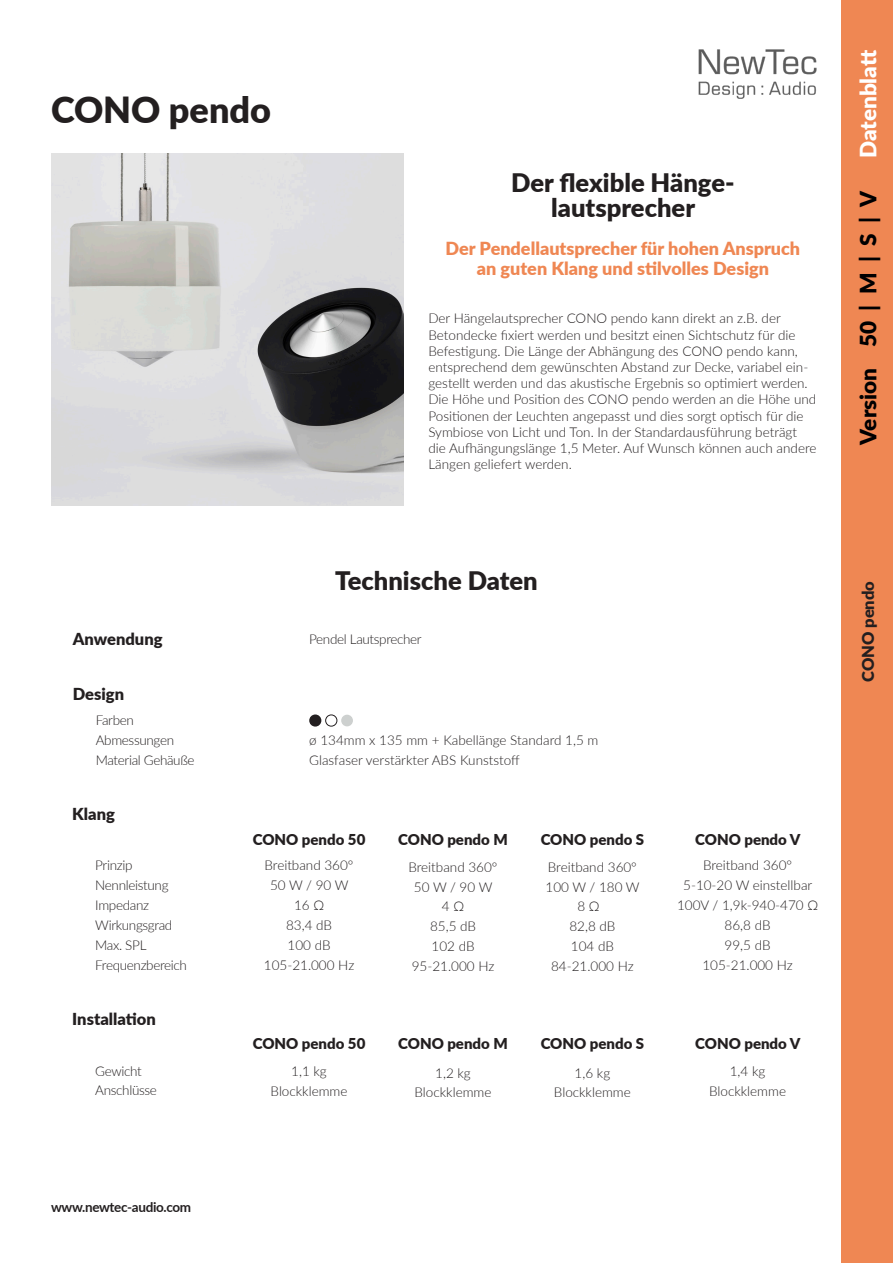
<style>
.page{position:relative;width:893px;height:1263px;background:#fff}
.page>*{position:absolute;margin:0;border:0;box-sizing:border-box;transform-origin:0 0}
.t1{font:900 36px "Lato";color:#231f20}
.t2{font:900 25.5px/25.5px "Lato";color:#231f20;text-align:center}
.t3{font:900 22.5px "Lato";color:#000001}
.t4{font:900 22.5px "Lato";letter-spacing:-.005em;color:#fff}
.t5{font:900 18px/19.5px "Lato";color:#ef8753;text-align:center}
.t6{font:900 16.5px "Lato";color:#231f20}
.t7{font:900 15px "Lato";color:#231f20}
.t8{font:300 13.5px/16.2px "Lato";color:#231f20;text-align:center}
.t9{font:300 13.5px/20px "Lato";letter-spacing:-.025em;color:#231f20}
.t10{font:700 13.5px "Lato";letter-spacing:-.025em;color:#231f20}
</style>
<div class="page">
<div style="left:842px;top:0;width:51px;height:1263px;background:#ef8753"></div>
<img style="left:699px;top:50px;width:118px;height:49px">
<img style="left:51px;top:153px;width:353px;height:353px">
<div style="left:310px;top:715px;width:11px;height:11px;background:#231f20;border-radius:50%"></div>
<div style="left:309px;top:714px;width:12px;height:12px;border:2px solid #231f20;border-radius:50%"></div>
<div style="left:325px;top:715px;width:12px;height:11px;border:1px solid #231f20;border-radius:50%"></div>
<div style="left:341px;top:715px;width:12px;height:11px;background:#cdd0cf;border-radius:50%"></div>
<h1 class="t1" style="left:51px;top:82px;width:222px">CONO pendo</h1>
<h2 class="t2" style="left:511px;top:169px;width:225px">Der flexible Hänge&shy;lautsprecher</h2>
<h3 class="t5" style="left:446px;top:238px;width:356px">Der Pendellautsprecher für hohen Anspruch an guten Klang und stilvolles Design</h3>
<p class="t8" style="left:428px;top:310px;width:390px;text-align:left">Der Hängelautsprecher CONO pendo kann direkt an z.B. der Betondecke fixiert werden und besitzt einen Sichtschutz für die Befestigung. Die Länge der Abhängung des CONO pendo kann, entsprechend dem gewünschten Abstand zur Decke, variabel ein&shy;gestellt werden und das akustische Ergebnis so optimiert werden.<br>Die Höhe und Position des CONO pendo werden an die Höhe und Positionen der Leuchten angepasst und dies sorgt optisch für die Symbiose von Licht und Ton. In der Standardausführung beträgt die Aufhängungslänge 1,5 Meter. Auf Wunsch können auch andere Längen geliefert werden.</p>
<h2 class="t2" style="left:335px;top:567px;width:204px">Technische Daten</h2>
<p class="t6" style="left:73px;top:626px;width:91px">Anwendung</p>
<p class="t9" style="left:309px;top:628px;width:114px">Pendel Lautsprecher</p>
<p class="t6" style="left:73px;top:681px;width:53px">Design</p>
<p class="t9" style="left:96px;top:730px;width:80px">Abmessungen</p>
<p class="t8" style="left:309px;top:732px;width:291px">ø 134mm x 135 mm + Kabellänge Standard 1,5 m</p>
<p class="t9" style="left:96px;top:750px;width:100px">Material Gehäuße</p>
<p class="t8" style="left:309px;top:752px;width:212px">Glasfaser verstärkter ABS Kunststoff</p>
<p class="t8" style="left:96px;top:712px;width:40px">Farben</p>
<p class="t6" style="left:72px;top:802px;width:44px">Klang</p>
<p class="t7" style="left:253px;top:828px;width:114px">CONO pendo 50</p>
<p class="t7" style="left:398px;top:828px;width:111px">CONO pendo M</p>
<p class="t7" style="left:541px;top:828px;width:105px">CONO pendo S</p>
<p class="t7" style="left:695px;top:828px;width:107px">CONO pendo V</p>
<p class="t9" style="left:95px;top:855px;width:39px">Prinzip</p>
<p class="t8" style="left:265px;top:857px;width:90px">Breitband 360°</p>
<p class="t8" style="left:408px;top:858px;width:90px">Breitband 360°</p>
<p class="t8" style="left:548px;top:858px;width:90px">Breitband 360°</p>
<p class="t8" style="left:703px;top:857px;width:90px">Breitband 360°</p>
<p class="t9" style="left:95px;top:875px;width:75px">Nennleistung<br>Impedanz</p>
<p class="t8" style="left:270px;top:875px;width:80px;line-height:20px">50 W / 90 W<br>16 Ω</p>
<p class="t8" style="left:414px;top:876px;width:80px;line-height:20px">50 W / 90 W<br>4 Ω</p>
<p class="t8" style="left:577px;top:876px;width:64px;line-height:20px;text-align:left;text-indent:-32px">100 W / 180 W<br>8 Ω</p>
<p class="t8" style="left:677px;top:875px;width:143px;line-height:20px">5-10-20 W einstellbar<br>100V / 1,9k-940-470 Ω</p>
<p class="t9" style="left:95px;top:915px;width:79px">Wirkungsgrad</p>
<p class="t8" style="left:286px;top:917px;width:47px">83,4 dB</p>
<p class="t8" style="left:430px;top:918px;width:47px">85,5 dB</p>
<p class="t8" style="left:569px;top:918px;width:47px">82,8 dB</p>
<p class="t8" style="left:725px;top:917px;width:47px">86,8 dB</p>
<p class="t9" style="left:95px;top:935px;width:93px">Max. SPL<br>Frequenzbereich</p>
<p class="t8" style="left:264px;top:935px;width:92px;line-height:20px">100 dB<br>105-21.000 Hz</p>
<p class="t8" style="left:412px;top:936px;width:84px;line-height:20px">102 dB<br>95-21.000 Hz</p>
<p class="t8" style="left:551px;top:936px;width:84px;line-height:20px">104 dB<br>84-21.000 Hz</p>
<p class="t8" style="left:702px;top:935px;width:92px;line-height:20px">99,5 dB<br>105-21.000 Hz</p>
<p class="t6" style="left:72px;top:1006px;width:85px">Installation</p>
<p class="t7" style="left:253px;top:1033px;width:114px">CONO pendo 50</p>
<p class="t7" style="left:398px;top:1033px;width:111px">CONO pendo M</p>
<p class="t7" style="left:541px;top:1033px;width:105px">CONO pendo S</p>
<p class="t7" style="left:695px;top:1033px;width:107px">CONO pendo V</p>
<p class="t9" style="left:95px;top:1061px;width:48px">Gewicht</p>
<p class="t8" style="left:291px;top:1063px;width:37px">1,1 kg</p>
<p class="t8" style="left:435px;top:1064px;width:37px">1,2 kg</p>
<p class="t8" style="left:575px;top:1064px;width:37px">1,6 kg</p>
<p class="t8" style="left:730px;top:1063px;width:37px">1,4 kg</p>
<p class="t9" style="left:95px;top:1079px;width:63px">Anschlüsse</p>
<p class="t8" style="left:271px;top:1083px;width:78px">Blockklemme</p>
<p class="t8" style="left:415px;top:1084px;width:78px">Blockklemme</p>
<p class="t8" style="left:554px;top:1084px;width:78px">Blockklemme</p>
<p class="t8" style="left:709px;top:1083px;width:78px">Blockklemme</p>
<h3 class="t4" style="left:851px;top:158px;width:110px;rotate:-90deg">Datenblatt</h3>
<h3 class="t3" style="left:851px;top:445px;width:255px;rotate:-90deg">Version 50 | M | S | V</h3>
<p class="t6" style="left:856px;top:682px;width:102px;rotate:-90deg">CONO pendo</p>
<p class="t10" style="left:51px;top:1197px;width:142px">www.newtec-audio.com</p>
</div>
